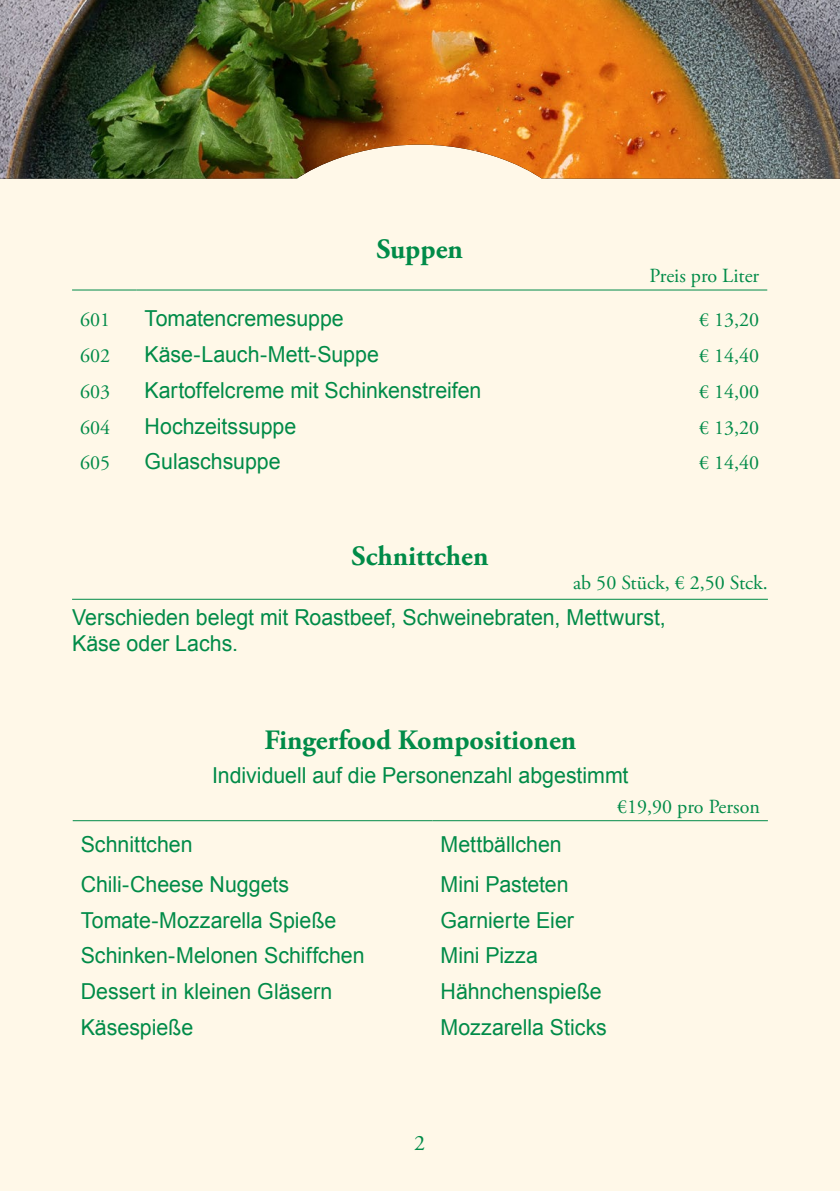
<style>
.page{position:relative;width:840px;height:1191px;background:#fff}
.page>*{position:absolute;margin:0;border:0;box-sizing:border-box;transform-origin:0 0}
.t1{font:700 28px "Adobe Garamond Pro";color:#008b48}
.t2{font:22px/26.4px "Arial";color:#008b48}
.t3{font:22px "Adobe Garamond Pro";color:#008b48}
.t4{font:20px "Adobe Garamond Pro";color:#008b48}
</style>
<div class="page">
<div style="left:0;top:0;width:839px;height:1191px;background:#fff8e8"></div>
<img style="left:0;top:0;width:839px;height:179px">
<hr style="left:72px;top:289px;width:64px;height:1px;background:#008b48">
<hr style="left:136px;top:289px;width:554px;height:1px;background:#008b48">
<hr style="left:690px;top:289px;width:76px;height:1px;background:#008b48">
<hr style="left:73px;top:820px;width:359px;height:1px;background:#008b48">
<hr style="left:432px;top:820px;width:335px;height:1px;background:#008b48">
<hr style="left:72px;top:599px;width:695px;height:1px;background:#008b48">
<p class="t1" style="left:376px;top:233px;width:88px">Suppen</p>
<p class="t4" style="left:649px;top:264px;width:111px">Preis pro Liter</p>
<p class="t4" style="left:80px;top:308px;width:31px">601</p>
<p class="t2" style="left:144px;top:306px;width:201px">Tomatencremesuppe</p>
<p class="t4" style="left:698px;top:308px;width:61px">€ 13,20</p>
<p class="t4" style="left:80px;top:344px;width:31px">602</p>
<p class="t2" style="left:144px;top:341px;width:236px">Käse-Lauch-Mett-Suppe</p>
<p class="t4" style="left:698px;top:344px;width:61px">€ 14,40</p>
<p class="t4" style="left:80px;top:379px;width:31px">603</p>
<p class="t2" style="left:144px;top:377px;width:338px">Kartoffelcreme mit Schinkenstreifen</p>
<p class="t4" style="left:698px;top:379px;width:61px">€ 14,00</p>
<p class="t4" style="left:80px;top:415px;width:31px">604</p>
<p class="t2" style="left:144px;top:413px;width:153px">Hochzeitssuppe</p>
<p class="t4" style="left:698px;top:415px;width:61px">€ 13,20</p>
<p class="t4" style="left:80px;top:451px;width:31px">605</p>
<p class="t2" style="left:144px;top:449px;width:138px">Gulaschsuppe</p>
<p class="t4" style="left:698px;top:451px;width:61px">€ 14,40</p>
<p class="t1" style="left:351px;top:539px;width:138px">Schnittchen</p>
<p class="t4" style="left:573px;top:570px;width:196px">ab 50 Stück, € 2,50 Stck.</p>
<p class="t2" style="left:72px;top:604px;width:595px">Verschieden belegt mit Roastbeef, Schweinebraten, Mettwurst,<br>Käse oder Lachs.</p>
<p class="t1" style="left:264px;top:723px;width:313px">Fingerfood Kompositionen</p>
<p class="t2" style="left:212px;top:762px;width:418px">Individuell auf die Personenzahl abgestimmt</p>
<p class="t4" style="left:617px;top:794px;width:144px">€19,90 pro Person</p>
<p class="t2" style="left:81px;top:831px;width:113px">Schnittchen</p>
<p class="t2" style="left:440px;top:831px;width:123px">Mettbällchen</p>
<p class="t2" style="left:81px;top:871px;width:210px">Chili-Cheese Nuggets</p>
<p class="t2" style="left:440px;top:871px;width:129px">Mini Pasteten</p>
<p class="t2" style="left:81px;top:907px;width:257px">Tomate-Mozzarella Spieße</p>
<p class="t2" style="left:440px;top:907px;width:135px">Garnierte Eier</p>
<p class="t2" style="left:81px;top:942px;width:285px">Schinken-Melonen Schiffchen</p>
<p class="t2" style="left:440px;top:942px;width:99px">Mini Pizza</p>
<p class="t2" style="left:81px;top:978px;width:253px">Dessert in kleinen Gläsern</p>
<p class="t2" style="left:440px;top:978px;width:162px">Hähnchenspieße</p>
<p class="t2" style="left:81px;top:1014px;width:114px">Käsespieße</p>
<p class="t2" style="left:440px;top:1014px;width:168px">Mozzarella Sticks</p>
<p class="t3" style="left:414px;top:1129px;width:12px">2</p>
</div>
